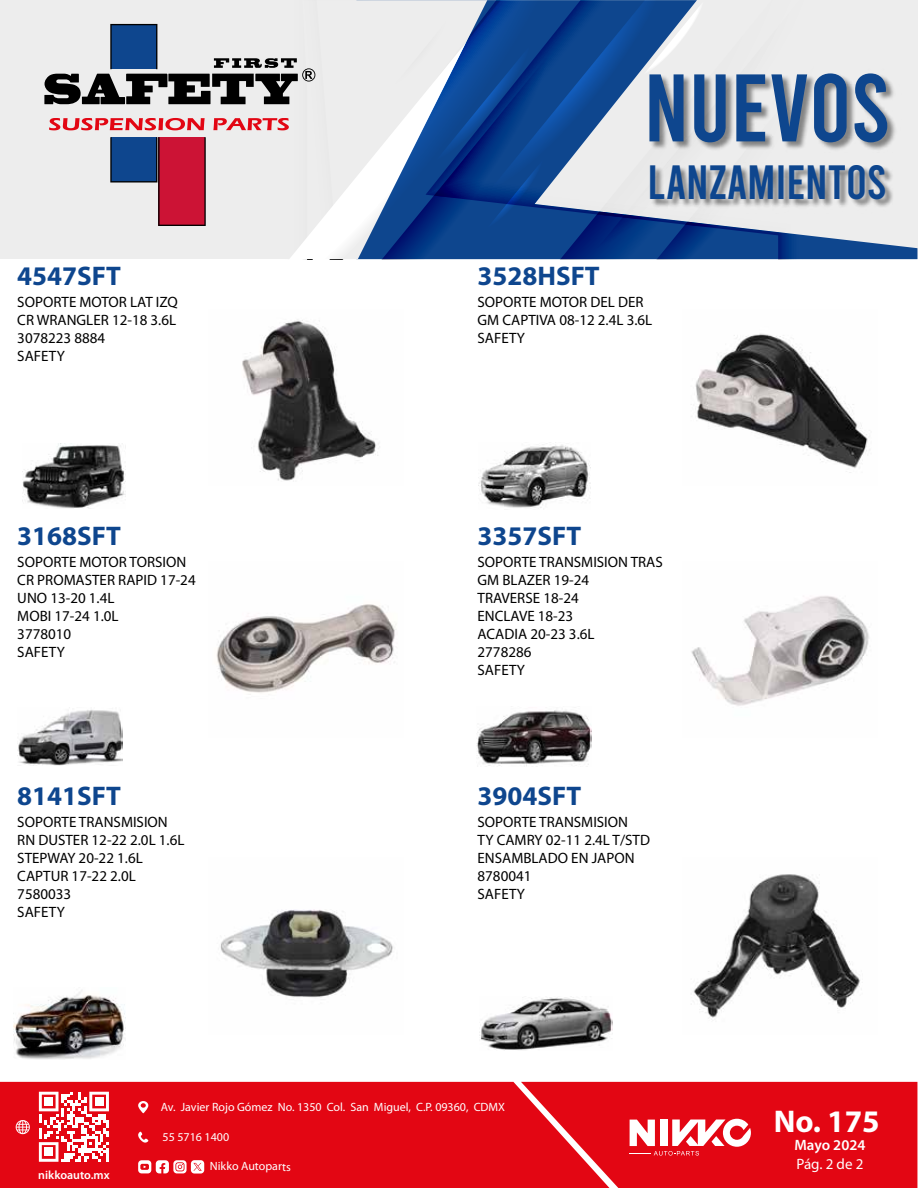
<style>
.page{position:relative;width:918px;height:1188px;background:#fff}
.page>*{position:absolute;margin:0;border:0;box-sizing:border-box;transform-origin:0 0}
.t1{font:95.7px "Bebas";color:#0e468e}
.t2{font:47.85px "Bebas";color:#0e468e}
.t3{font:700 31.5px "Myriad Pro";color:#fff}
.t4{font:700 27px "Myriad Pro";color:#0e468e}
.t5{font:15px/18px "Myriad Pro";color:#000}
.t6{font:600 15px "Myriad Pro";color:#fff}
.t7{font:15px "Myriad Pro";color:#fff}
.t8{font:12px "Myriad Pro";color:#fff}
.t9{font:600 12px "Myriad Pro";color:#fff}
</style>
<div class="page">
<img style="left:22px;top:444px;width:104px;height:65px">
<div style="left:0;top:0;width:917px;height:259px;background:#ededed"></div>
<svg style="left:837px;top:239px;width:80px;height:20px;fill:#0e468e"></svg>
<svg style="left:574px;top:228px;width:263px;height:31px;background:#11408a"></svg>
<svg style="left:597px;top:223px;width:225px;height:25px"></svg>
<svg style="left:204px;top:0;width:370px;height:259px"></svg>
<svg style="left:392px;top:0;width:312px;height:228px"></svg>
<div style="left:0;top:1082px;width:521px;height:106px;background:#e30613"></div>
<svg style="left:39px;top:1092px;width:70px;height:70px"></svg>
<div style="left:44px;top:1097px;width:9px;height:9px;background:#fff"></div>
<div style="left:95px;top:1097px;width:8px;height:9px;background:#fff"></div>
<div style="left:44px;top:1148px;width:9px;height:8px;background:#fff"></div>
<svg style="left:16px;top:1120px;width:14px;height:14px"></svg>
<svg style="left:138px;top:1101px;width:10px;height:12px"></svg>
<svg style="left:138px;top:1132px;width:10px;height:11px"></svg>
<svg style="left:138px;top:1160px;width:66px;height:14px"></svg>
<svg style="left:521px;top:1082px;width:396px;height:106px;background:#e41723"></svg>
<img style="left:642px;top:59px;width:253px;height:158px">
<svg style="left:49px;top:118px;width:156px;height:12px"></svg>
<svg style="left:213px;top:118px;width:76px;height:12px"></svg>
<svg style="left:110px;top:137px;width:96px;height:89px"></svg>
<svg style="left:44px;top:24px;width:271px;height:80px"></svg>
<img style="left:478px;top:444px;width:112px;height:64px">
<img style="left:17px;top:710px;width:105px;height:55px">
<img style="left:476px;top:710px;width:116px;height:56px">
<img style="left:14px;top:990px;width:112px;height:69px">
<img style="left:479px;top:997px;width:133px;height:53px">
<img style="left:216px;top:604px;width:181px;height:91px">
<img style="left:691px;top:596px;width:178px;height:110px">
<img style="left:695px;top:333px;width:175px;height:140px">
<img style="left:693px;top:874px;width:167px;height:144px">
<img style="left:242px;top:319px;width:136px;height:162px">
<img style="left:220px;top:909px;width:173px;height:89px">
<h3 class="t4" style="left:17px;top:259px;width:105px">4547SFT</h3>
<p class="t5" style="left:17px;top:293px;width:162px">SOPORTE MOTOR LAT IZQ<br>CR WRANGLER 12-18 3.6L<br>3078223 8884<br>SAFETY</p>
<h3 class="t4" style="left:17px;top:519px;width:105px">3168SFT</h3>
<p class="t5" style="left:17px;top:553px;width:180px">SOPORTE MOTOR TORSION<br>CR PROMASTER RAPID 17-24<br>UNO 13-20 1.4L<br>MOBI 17-24 1.0L<br>3778010<br>SAFETY</p>
<h3 class="t4" style="left:17px;top:779px;width:105px">8141SFT</h3>
<p class="t5" style="left:17px;top:813px;width:169px">SOPORTE TRANSMISION<br>RN DUSTER 12-22 2.0L 1.6L<br>STEPWAY 20-22 1.6L<br>CAPTUR 17-22 2.0L<br>7580033<br>SAFETY</p>
<h1 class="t1" style="left:644px;top:60px;width:248px">NUEVOS</h1>
<h2 class="t2" style="left:648px;top:158px;width:241px">LANZAMIENTOS</h2>
<h3 class="t4" style="left:478px;top:259px;width:124px">3528HSFT</h3>
<p class="t5" style="left:478px;top:293px;width:176px">SOPORTE MOTOR DEL DER<br>GM CAPTIVA 08-12 2.4L 3.6L<br>SAFETY</p>
<h3 class="t4" style="left:478px;top:518px;width:105px">3357SFT</h3>
<p class="t5" style="left:478px;top:553px;width:187px">SOPORTE TRANSMISION TRAS<br>GM BLAZER 19-24<br>TRAVERSE 18-24<br>ENCLAVE 18-23<br>ACADIA 20-23 3.6L<br>2778286<br>SAFETY</p>
<h3 class="t4" style="left:478px;top:778px;width:105px">3904SFT</h3>
<p class="t5" style="left:478px;top:812px;width:174px">SOPORTE TRANSMISION<br>TY CAMRY 02-11 2.4L T/STD<br>ENSAMBLADO EN JAPON<br>8780041<br>SAFETY</p>
<p class="t9" style="left:38px;top:1167px;width:73px">nikkoauto.mx</p>
<p class="t8" style="left:161px;top:1099px;width:346px">Av. Javier Rojo Gómez No. 1350 Col. San Miguel, C.P. 09360, CDMX</p>
<p class="t8" style="left:163px;top:1129px;width:68px">55 5716 1400</p>
<p class="t8" style="left:210px;top:1159px;width:83px">Nikko Autoparts</p>
<h3 class="t3" style="left:774px;top:1101px;width:107px">No. 175</h3>
<p class="t6" style="left:795px;top:1136px;width:72px">Mayo 2024</p>
<p class="t7" style="left:797px;top:1155px;width:68px">Pág. 2 de 2</p>
</div>
